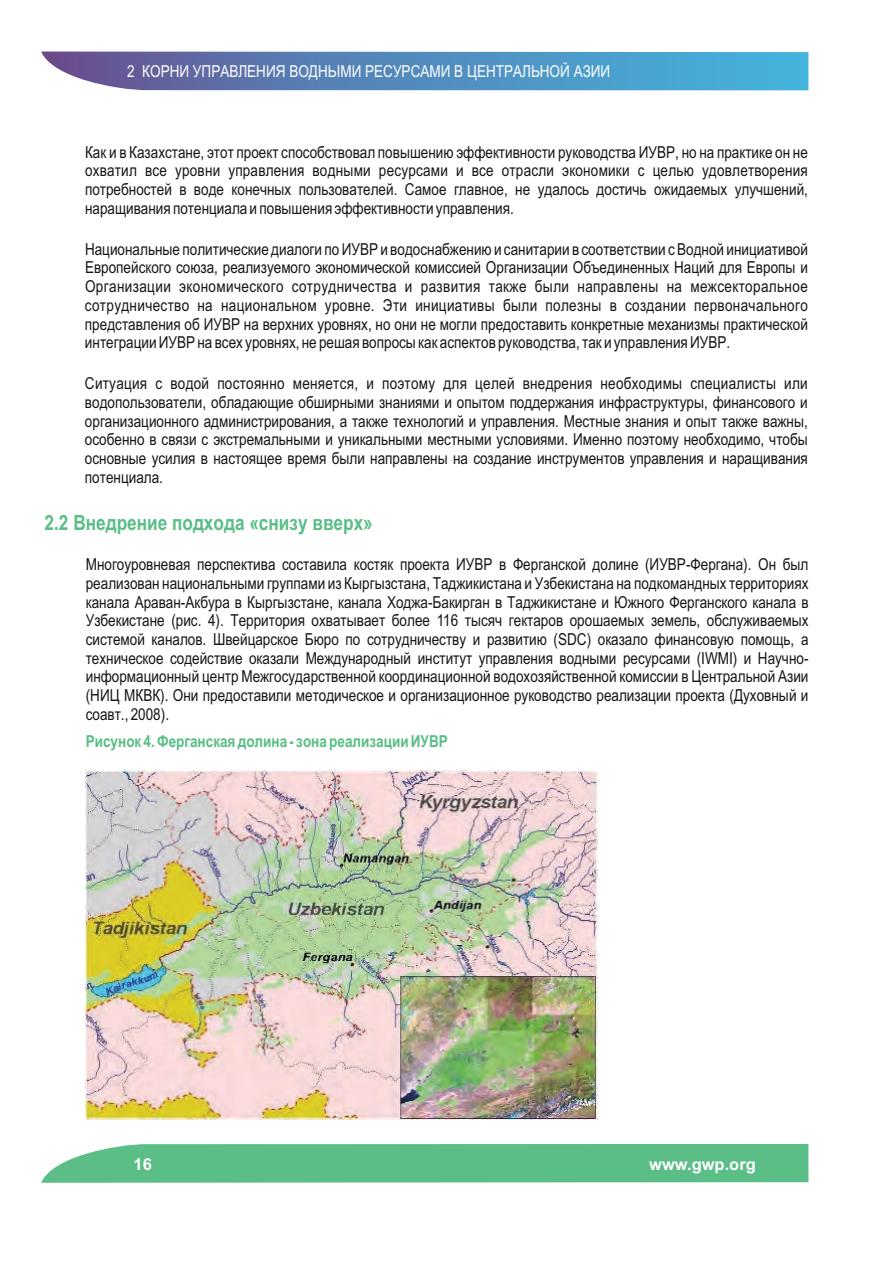
<style>
.page{position:relative;width:893px;height:1263px;background:#fff}
.page>*{position:absolute;margin:0;border:0;box-sizing:border-box;transform-origin:0 0}
.t1{font:700 21px "Arial Narrow";color:#5abe86}
.t2{font:16.5px/18.8px "Arial Narrow";color:#151616;text-align:justify}
.t3{font:16.5px "Arial Narrow";color:#fff}
.t4{font:700 16.5px "Arial Narrow";color:#5abe86}
.t5{font:700 16.5px "Arial";color:#fff}
</style>
<div class="page">
<svg style="left:41px;top:1144px;width:767px;height:39px;background:#62c18c"></svg>
<svg style="left:41px;top:52px;width:767px;height:38px;background:#598dbe"></svg>
<img style="left:86px;top:770px;width:512px;height:349px">
<p class="t3" style="left:127px;top:65px;width:485px">2 КОРНИ УПРАВЛЕНИЯ ВОДНЫМИ РЕСУРСАМИ В ЦЕНТРАЛЬНОЙ АЗИИ</p>
<p class="t2" style="left:85px;top:144px;width:724px">Как и в Казахстане, этот проект способствовал повышению эффективности руководства ИУВР, но на практике он не охватил все уровни управления водными ресурсами и все отрасли экономики с целью удовлетворения потребностей в воде конечных пользователей. Самое главное, не удалось достичь ожидаемых улучшений, наращивания потенциала и повышения эффективности управления.</p>
<p class="t2" style="left:85px;top:241px;width:724px">Национальные политические диалоги по ИУВР и водоснабжению и санитарии в соответствии с Водной инициативой Европейского союза, реализуемого экономической комиссией Организации Объединенных Наций для Европы и Организации экономического сотрудничества и развития также были направлены на межсекторальное сотрудничество на национальном уровне. Эти инициативы были полезны в создании первоначального представления об ИУВР на верхних уровнях, но они не могли предоставить конкретные механизмы практической интеграции ИУВР на всех уровнях, не решая вопросы как аспектов руководства, так и управления ИУВР.</p>
<p class="t2" style="left:85px;top:376px;width:724px">Ситуация с водой постоянно меняется, и поэтому для целей внедрения необходимы специалисты или водопользователи, обладающие обширными знаниями и опытом поддержания инфраструктуры, финансового и организационного администрирования, а также технологий и управления. Местные знания и опыт также важны, особенно в связи с экстремальными и уникальными местными условиями. Именно поэтому необходимо, чтобы основные усилия в настоящее время были направлены на создание инструментов управления и наращивания потенциала.</p>
<p class="t1" style="left:45px;top:514px;width:330px">2.2 Внедрение подхода «снизу вверх»</p>
<p class="t2" style="left:86px;top:556px;width:724px">Многоуровневая перспектива составила костяк проекта ИУВР в Ферганской долине (ИУВР-Фергана). Он был реализован национальными группами из Кыргызстана, Таджикистана и Узбекистана на подкомандных территориях канала Араван-Акбура в Кыргызстане, канала Ходжа-Бакирган в Таджикистане и Южного Ферганского канала в Узбекистане (рис. 4). Территория охватывает более 116 тысяч гектаров орошаемых земель, обслуживаемых системой каналов. Швейцарское Бюро по сотрудничеству и развитию (SDC) оказало финансовую помощь, а техническое содействие оказали Международный институт управления водными ресурсами (IWMI) и Научно&shy;информационный центр Межгосударственной координационной водохозяйственной комиссии в Центральной Азии (НИЦ МКВК). Они предоставили методическое и организационное руководство реализации проекта (Духовный и соавт., 2008).</p>
<p class="t4" style="left:86px;top:735px;width:364px">Рисунок 4. Ферганская долина - зона реализации ИУВР</p>
<p class="t5" style="left:134px;top:1158px;width:20px">16</p>
<p class="t5" style="left:649px;top:1158px;width:108px">www.gwp.org</p>
</div>
